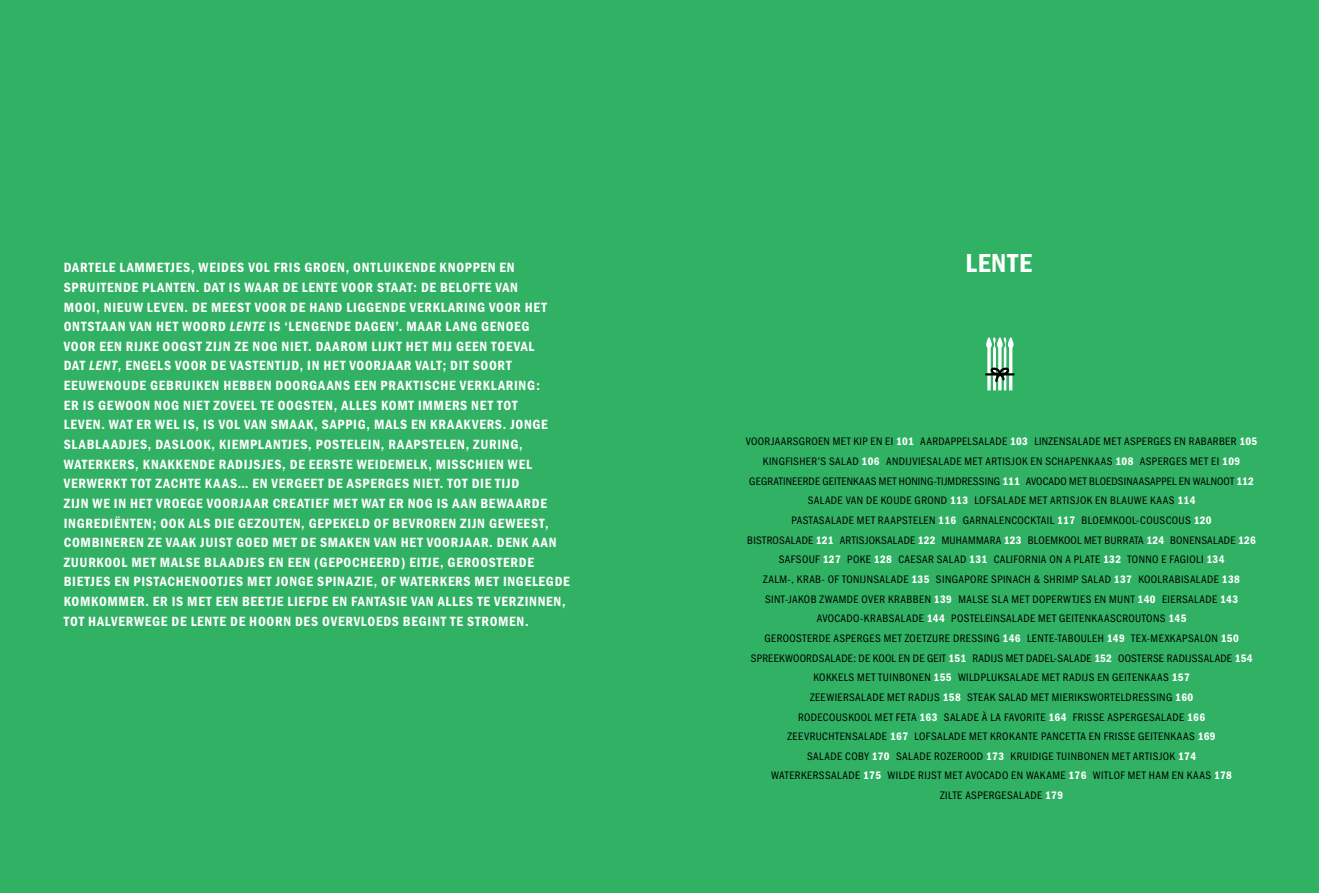
<style>
.page{position:relative;width:1319px;height:893px;background:#fff}
.page>*{position:absolute;margin:0;border:0;box-sizing:border-box;transform-origin:0 0}
.t1{font:27px "Franklin Gothic URW Con Dem";letter-spacing:.03em;color:#fff}
.t2{font:13.8px/19.6px "Franklin Gothic URW Con Dem";letter-spacing:.05em;color:#fff}
.t3{font:11.25px/19.6px "Franklin Gothic URW Con Boo";letter-spacing:.035em;color:#000;text-align:center}
.s1{font-family:"Franklin Gothic URW Con Dem Ita"}
.s2{font-family:"Franklin Gothic URW Con Dem";color:#fff}
</style>
<div class="page">
<div style="left:0;top:0;width:1318px;height:893px;background:#30b163"></div>
<svg style="left:985px;top:337px;width:30px;height:54px"></svg>
<p class="t2" style="left:64px;top:257px;width:507px">DARTELE LAMMETJES, WEIDES VOL FRIS GROEN, ONTLUIKENDE KNOPPEN EN SPRUITENDE PLANTEN. DAT IS WAAR DE LENTE VOOR STAAT: DE BELOFTE VAN<br>MOOI, NIEUW LEVEN. DE MEEST VOOR DE HAND LIGGENDE VERKLARING VOOR HET ONTSTAAN VAN HET WOORD <span class="s1">LENTE</span> IS ‘LENGENDE DAGEN’. MAAR LANG GENOEG<br>VOOR EEN RIJKE OOGST ZIJN ZE NOG NIET. DAAROM LIJKT HET MIJ GEEN TOEVAL<br>DAT <span class="s1">LENT</span>, ENGELS VOOR DE VASTENTIJD, IN HET VOORJAAR VALT; DIT SOORT EEUWENOUDE GEBRUIKEN HEBBEN DOORGAANS EEN PRAKTISCHE VERKLARING:<br>ER IS GEWOON NOG NIET ZOVEEL TE OOGSTEN, ALLES KOMT IMMERS NET TOT<br>LEVEN. WAT ER WEL IS, IS VOL VAN SMAAK, SAPPIG, MALS EN KRAAKVERS. JONGE SLABLAADJES, DASLOOK, KIEMPLANTJES, POSTELEIN, RAAPSTELEN, ZURING, WATERKERS, KNAKKENDE RADIJSJES, DE EERSTE WEIDEMELK, MISSCHIEN WEL VERWERKT TOT ZACHTE KAAS… EN VERGEET DE ASPERGES NIET. TOT DIE TIJD<br>ZIJN WE IN HET VROEGE VOORJAAR CREATIEF MET WAT ER NOG IS AAN BEWAARDE INGREDIËNTEN; OOK ALS DIE GEZOUTEN, GEPEKELD OF BEVROREN ZIJN GEWEEST, COMBINEREN ZE VAAK JUIST GOED MET DE SMAKEN VAN HET VOORJAAR. DENK AAN ZUURKOOL MET MALSE BLAADJES EN EEN (GEPOCHEERD) EITJE, GEROOSTERDE BIETJES EN PISTACHENOOTJES MET JONGE SPINAZIE, OF WATERKERS MET INGELEGDE KOMKOMMER. ER IS MET EEN BEETJE LIEFDE EN FANTASIE VAN ALLES TE VERZINNEN, TOT HALVERWEGE DE LENTE DE HOORN DES OVERVLOEDS BEGINT TE STROMEN.</p>
<h1 class="t1" style="left:965px;top:245px;width:68px">LENTE</h1>
<p class="t3" style="left:745px;top:432px;width:513px">VOORJAARSGROEN MET KIP EN EI <span class="s2">101</span> AARDAPPELSALADE <span class="s2">103</span> LINZENSALADE MET ASPERGES EN RABARBER <span class="s2">105<br></span>KINGFISHER’S SALAD <span class="s2">106</span> ANDIJVIESALADE MET ARTISJOK EN SCHAPENKAAS <span class="s2">108</span> ASPERGES MET EI <span class="s2">109<br></span>GEGRATINEERDE GEITENKAAS MET HONING-TIJMDRESSING <span class="s2">111</span> AVOCADO MET BLOEDSINAASAPPEL EN WALNOOT <span class="s2">112<br></span>SALADE VAN DE KOUDE GROND <span class="s2">113</span> LOFSALADE MET ARTISJOK EN BLAUWE KAAS <span class="s2">114<br></span>PASTASALADE MET RAAPSTELEN <span class="s2">116</span> GARNALENCOCKTAIL <span class="s2">117</span> BLOEMKOOL-COUSCOUS <span class="s2">120<br></span>BISTROSALADE <span class="s2">121</span> ARTISJOKSALADE <span class="s2">122</span> MUHAMMARA <span class="s2">123</span> BLOEMKOOL MET BURRATA <span class="s2">124</span> BONENSALADE <span class="s2">126<br></span>SAFSOUF <span class="s2">127</span> POKE <span class="s2">128</span> CAESAR SALAD <span class="s2">131</span> CALIFORNIA ON A PLATE <span class="s2">132</span> TONNO E FAGIOLI <span class="s2">134<br></span>ZALM-, KRAB- OF TONIJNSALADE <span class="s2">135</span> SINGAPORE SPINACH &amp; SHRIMP SALAD <span class="s2">137</span> KOOLRABISALADE <span class="s2">138<br></span>SINT-JAKOB ZWAMDE OVER KRABBEN <span class="s2">139</span> MALSE SLA MET DOPERWTJES EN MUNT <span class="s2">140</span> EIERSALADE <span class="s2">143<br></span>AVOCADO-KRABSALADE <span class="s2">144</span> POSTELEINSALADE MET GEITENKAASCROUTONS <span class="s2">145<br></span>GEROOSTERDE ASPERGES MET ZOETZURE DRESSING <span class="s2">146</span> LENTE-TABOULEH <span class="s2">149</span> TEX-MEXKAPSALON <span class="s2">150<br></span>SPREEKWOORDSALADE: DE KOOL EN DE GEIT <span class="s2">151</span> RADIJS MET DADEL-SALADE <span class="s2">152</span> OOSTERSE RADIJSSALADE <span class="s2">154<br></span>KOKKELS MET TUINBONEN <span class="s2">155</span> WILDPLUKSALADE MET RADIJS EN GEITENKAAS <span class="s2">157<br></span>ZEEWIERSALADE MET RADIJS <span class="s2">158</span> STEAK SALAD MET MIERIKSWORTELDRESSING <span class="s2">160<br></span>RODECOUSKOOL MET FETA <span class="s2">163</span> SALADE À LA FAVORITE <span class="s2">164</span> FRISSE ASPERGESALADE <span class="s2">166<br></span>ZEEVRUCHTENSALADE <span class="s2">167</span> LOFSALADE MET KROKANTE PANCETTA EN FRISSE GEITENKAAS <span class="s2">169<br></span>SALADE COBY <span class="s2">170</span> SALADE ROZEROOD <span class="s2">173</span> KRUIDIGE TUINBONEN MET ARTISJOK <span class="s2">174<br></span>WATERKERSSALADE <span class="s2">175</span> WILDE RIJST MET AVOCADO EN WAKAME <span class="s2">176</span> WITLOF MET HAM EN KAAS <span class="s2">178<br></span>ZILTE ASPERGESALADE <span class="s2">179</span></p>
</div>
